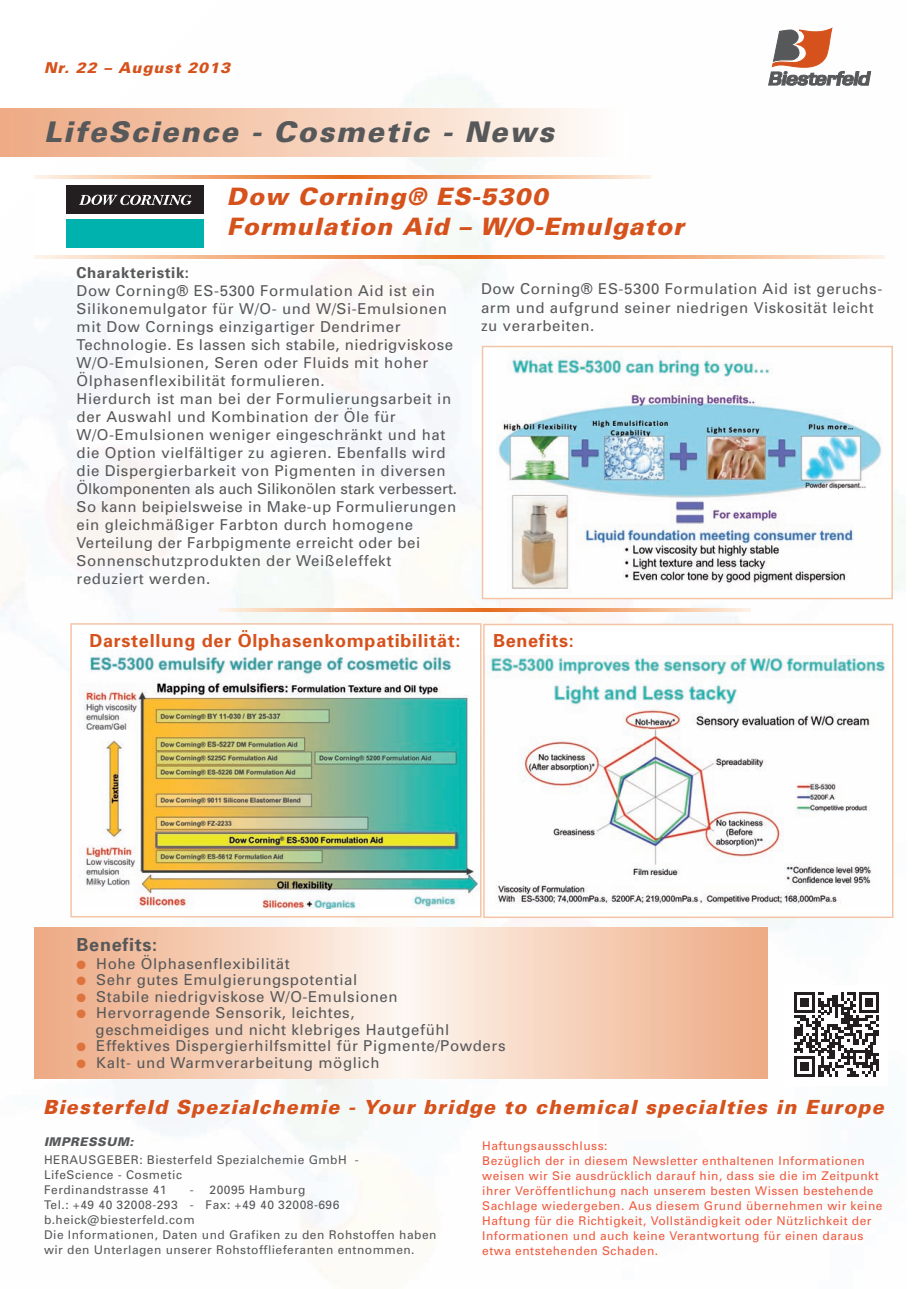
<style>
.page{position:relative;width:919px;height:1289px;background:#fff}
.page>*{position:absolute;margin:0;border:0;box-sizing:border-box;transform-origin:0 0}
.t1{font:italic 900 28.5px "Univers";letter-spacing:.065em;color:#57585a}
.t2{font:italic 900 24px/30px "Univers";letter-spacing:.045em;color:#d6521c}
.t3{font:italic 900 19.5px "Univers";letter-spacing:.06em;color:#d6521c}
.t4{font:700 18px "Univers";letter-spacing:.04em;color:#d6521c}
.t5{font:700 18px "Univers";letter-spacing:.04em;color:#57585a}
.t6{font:15px/18px "Univers";letter-spacing:.04em;color:#57585a}
.t7{font:italic 900 15px "Univers";letter-spacing:.065em;color:#d6521c}
.t8{font:700 15px "Univers";letter-spacing:.04em;color:#57585a}
.t9{font:12px/15px "Univers";letter-spacing:.04em;color:#f0593e}
.t10{font:12px/15px "Univers";letter-spacing:.04em;color:#57585a}
.t11{font:italic 900 12px "Univers";letter-spacing:.045em;color:#57585a}
.s1{color:#df733e}
</style>
<div class="page">
<img style="left:0;top:27px;width:906px;height:1254px">
<svg style="left:768px;top:28px;width:102px;height:57px"></svg>
<div style="left:0;top:109px;width:626px;height:48px;background:linear-gradient(to right,#eda981,#fffcf9)"></div>
<div style="left:785px;top:985px;width:102px;height:100px;background:#fff"></div>
<svg style="left:794px;top:992px;width:85px;height:84px"></svg>
<div style="left:34px;top:180px;width:187px;height:75px;background:#fff"></div>
<div style="left:67px;top:220px;width:137px;height:28px;background:#00b2ad"></div>
<div style="left:67px;top:186px;width:137px;height:28px;background:#231f20"></div>
<svg style="left:79px;top:195px;width:113px;height:10px"></svg>
<svg style="left:34px;top:255px;width:850px;height:3px;background:#f1ac7c"></svg>
<div style="left:483px;top:347px;width:408px;height:250px;background:#fff"></div>
<img style="left:496px;top:351px;width:386px;height:238px">
<div style="left:481px;top:346px;width:411px;height:253px;border:2px solid #f4c4a7"></div>
<svg style="left:34px;top:175px;width:617px;height:3px;background:#f1ac7c"></svg>
<svg style="left:34px;top:927px;width:733px;height:151px;background:#f5cfb8"></svg>
<div style="left:72px;top:624px;width:408px;height:292px;background:#fff"></div>
<img style="left:83px;top:649px;width:395px;height:259px">
<div style="left:70px;top:623px;width:411px;height:294px;border:2px solid #f4c4a7"></div>
<div style="left:484px;top:625px;width:407px;height:291px;background:#fff"></div>
<img style="left:490px;top:655px;width:398px;height:249px">
<div style="left:483px;top:623px;width:410px;height:295px;border:2px solid #f4c4a7"></div>
<svg style="left:218px;top:608px;width:532px;height:3px;background:#f1ab7c"></svg>
<p class="t7" style="left:44px;top:63px;width:188px">Nr. 22 – August 2013</p>
<h1 class="t1" style="left:44px;top:121px;width:511px">LifeScience - Cosmetic - News</h1>
<h2 class="t2" style="left:227px;top:184px;width:458px">Dow Corning® ES-5300<br>Formulation Aid – W/O-Emulgator</h2>
<p class="t8" style="left:77px;top:267px;width:114px">Charakteristik:</p>
<p class="t6" style="left:77px;top:283px;width:382px">Dow Corning® ES-5300 Formulation Aid ist ein Silikonemulgator für W/O- und W/Si-Emulsionen mit Dow Cornings einzigartiger Dendrimer Technologie. Es lassen sich stabile, niedrigviskose W/O-Emulsionen, Seren oder Fluids mit hoher Ölphasenflexibilität formulieren.<br>Hierdurch ist man bei der Formulierungsarbeit in der Auswahl und Kombination der Öle für W/O-Emulsionen weniger eingeschränkt und hat die Option vielfältiger zu agieren. Ebenfalls wird die Dispergierbarkeit von Pigmenten in diversen Ölkomponenten als auch Silikonölen stark verbessert.<br>So kann beipielsweise in Make-up Formulierungen ein gleichmäßiger Farbton durch homogene Verteilung der Farbpigmente erreicht oder bei Sonnenschutzprodukten der Weißeleffekt reduziert werden.</p>
<p class="t6" style="left:481px;top:281px;width:403px">Dow Corning® ES-5300 Formulation Aid ist geruchs&shy;arm und aufgrund seiner niedrigen Viskosität leicht zu verarbeiten.</p>
<p class="t4" style="left:89px;top:634px;width:372px">Darstellung der Ölphasenkompatibilität:</p>
<p class="t4" style="left:493px;top:634px;width:82px">Benefits:</p>
<p class="t5" style="left:77px;top:937px;width:82px">Benefits:</p>
<p class="t6" style="left:77px;top:955px;width:214px"><span class="s1">●</span> Hohe Ölphasenflexibilität</p>
<p class="t6" style="left:77px;top:972px;width:282px"><span class="s1">●</span> Sehr gutes Emulgierungspotential</p>
<p class="t6" style="left:77px;top:988px;width:322px"><span class="s1">●</span> Stabile niedrigviskose W/O-Emulsionen</p>
<p class="t6" style="left:96px;top:1006px;width:355px;line-height:16.5px;text-indent:-19px"><span class="s1">●</span> Hervorragende Sensorik, leichtes, geschmeidiges und nicht klebriges Hautgefühl</p>
<p class="t6" style="left:77px;top:1038px;width:430px"><span class="s1">●</span> Effektives Dispergierhilfsmittel für Pigmente/Powders</p>
<p class="t6" style="left:77px;top:1054px;width:304px"><span class="s1">●</span> Kalt- und Warmverarbeitung möglich</p>
<h3 class="t3" style="left:43px;top:1099px;width:842px">Biesterfeld Spezialchemie - Your bridge to chemical specialties in Europe</h3>
<p class="t11" style="left:44px;top:1137px;width:91px">IMPRESSUM:</p>
<p class="t10" style="left:44px;top:1153px;width:316px">HERAUSGEBER: Biesterfeld Spezialchemie GmbH -<br>LifeScience - Cosmetic<br>Ferdinandstrasse 41</p>
<p class="t10" style="left:44px;top:1183px;width:394px;text-indent:146px">- 20095 Hamburg<br>Tel.: +49 40 32008-293 - Fax: +49 40 32008-696 b.heick@biesterfeld.com<br>Die Informationen, Daten und Grafiken zu den Rohstoffen haben wir den Unterlagen unserer Rohstofflieferanten entnommen.</p>
<p class="t9" style="left:482px;top:1138px;width:402px">Haftungsausschluss:<br>Bezüglich der in diesem Newsletter enthaltenen Informationen weisen wir Sie ausdrücklich darauf hin, dass sie die im Zeitpunkt ihrer Veröffentlichung nach unserem besten Wissen bestehende Sachlage wiedergeben. Aus diesem Grund übernehmen wir keine Haftung für die Richtigkeit, Vollständigkeit oder Nützlichkeit der Informationen und auch keine Verantwortung für einen daraus etwa entstehenden Schaden.</p>
</div>
